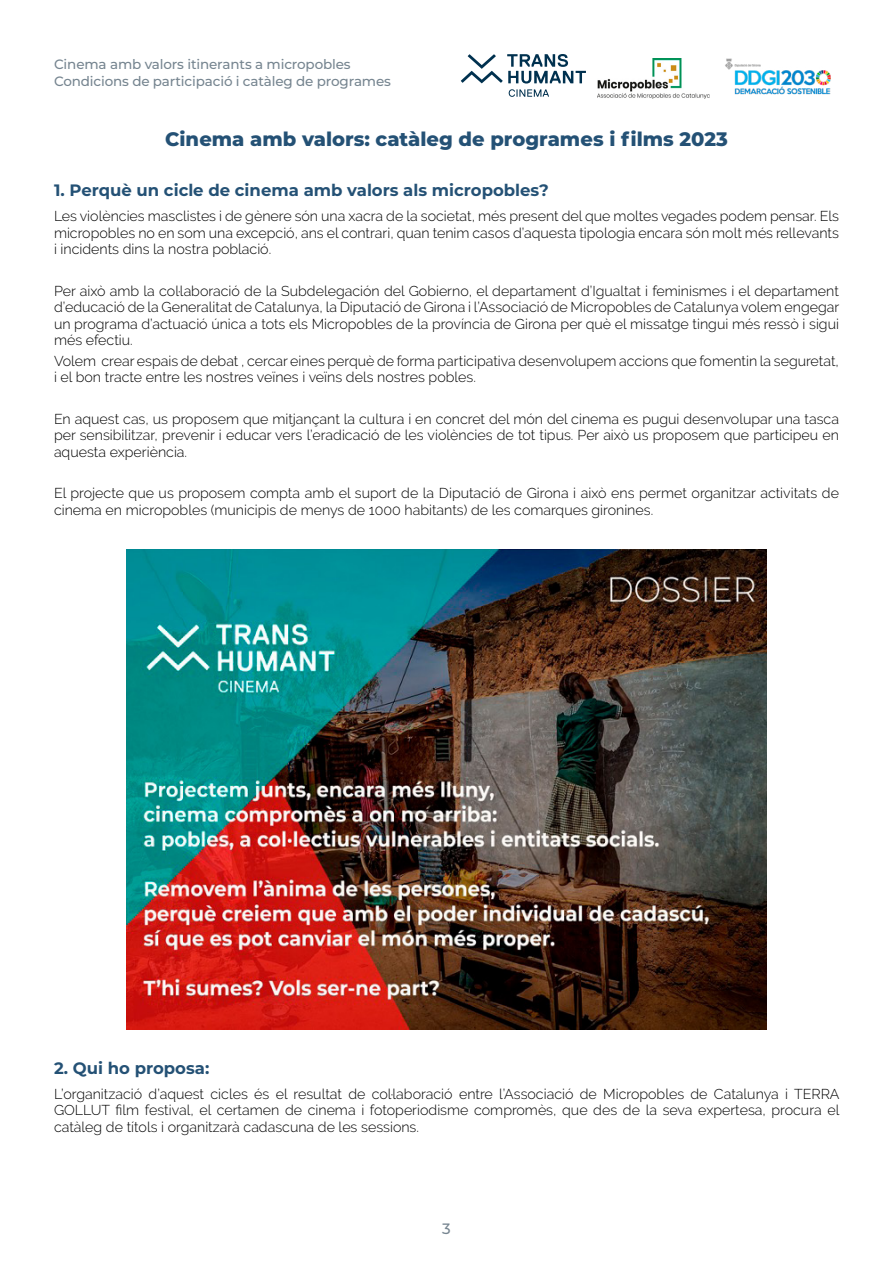
<style>
.page{position:relative;width:893px;height:1263px;background:#fff}
.page>*{position:absolute;margin:0;border:0;box-sizing:border-box;transform-origin:0 0}
.t1{font:800 19.5px "Montserrat";color:#245175}
.Titol_1{font:700 16.5px "Montserrat";color:#245175}
.t2{font:500 15px "Montserrat";color:#768590}
.Titol_1-2{font:300 14.25px/16.5px "Raleway";color:#000;text-align:justify}
.t3{font:500 13.5px/16.2px "Montserrat";letter-spacing:-.01em;color:#768590}
</style>
<div class="page">
<img style="left:126px;top:549px;width:640px;height:480px">
<svg style="left:461px;top:54px;width:125px;height:43px"></svg>
<img style="left:725px;top:58px;width:106px;height:37px">
<img style="left:597px;top:59px;width:112px;height:39px">
<p class="t3" style="left:54px;top:56px;width:339px">Cinema amb valors itinerants a micropobles<br>Condicions de participació i catàleg de programes</p>
<p class="t1" style="left:165px;top:125px;width:564px">Cinema amb valors: catàleg de programes i films 2023</p>
<p class="Titol_1" style="left:54px;top:178px;width:496px">1. Perquè un cicle de cinema amb valors als micropobles?</p>
<p class="Titol_1-2" style="left:54px;top:208px;width:786px">Les violències masclistes i de gènere són una xacra de la societat, més present del que moltes vegades podem pensar. Els micropobles no en som una excepció, ans el contrari, quan tenim casos d’aquesta tipologia encara són molt més rellevants i incidents dins la nostra població.</p>
<p class="Titol_1-2" style="left:54px;top:282px;width:787px">Per això amb la col·laboració de la Subdelegación del Gobierno, el departament d’Igualtat i feminismes i el departament d’educació de la Generalitat de Catalunya, la Diputació de Girona i l’Associació de Micropobles de Catalunya volem engegar un programa d’actuació única a tots els Micropobles de la província de Girona per què el missatge tingui més ressò i sigui més efectiu.</p>
<p class="Titol_1-2" style="left:54px;top:352px;width:786px">Volem crear espais de debat , cercar eines perquè de forma participativa desenvolupem accions que fomentin la seguretat, i el bon tracte entre les nostres veïnes i veïns dels nostres pobles.</p>
<p class="Titol_1-2" style="left:54px;top:410px;width:786px">En aquest cas, us proposem que mitjançant la cultura i en concret del món del cinema es pugui desenvolupar una tasca per sensibilitzar, prevenir i educar vers l’eradicació de les violències de tot tipus. Per això us proposem que participeu en aquesta experiència.</p>
<p class="Titol_1-2" style="left:54px;top:485px;width:786px">El projecte que us proposem compta amb el suport de la Diputació de Girona i això ens permet organitzar activitats de cinema en micropobles (municipis de menys de 1000 habitants) de les comarques gironines.</p>
<p class="Titol_1" style="left:54px;top:1056px;width:157px">2. Qui ho proposa:</p>
<p class="Titol_1-2" style="left:54px;top:1085px;width:787px">L’organització d’aquest cicles és el resultat de col·laboració entre l’Associació de Micropobles de Catalunya i TERRA GOLLUT film festival, el certamen de cinema i fotoperiodisme compromès, que des de la seva expertesa, procura el catàleg de títols i organitzarà cadascuna de les sessions.</p>
<p class="t2" style="left:442px;top:1218px;width:10px">3</p>
</div>
